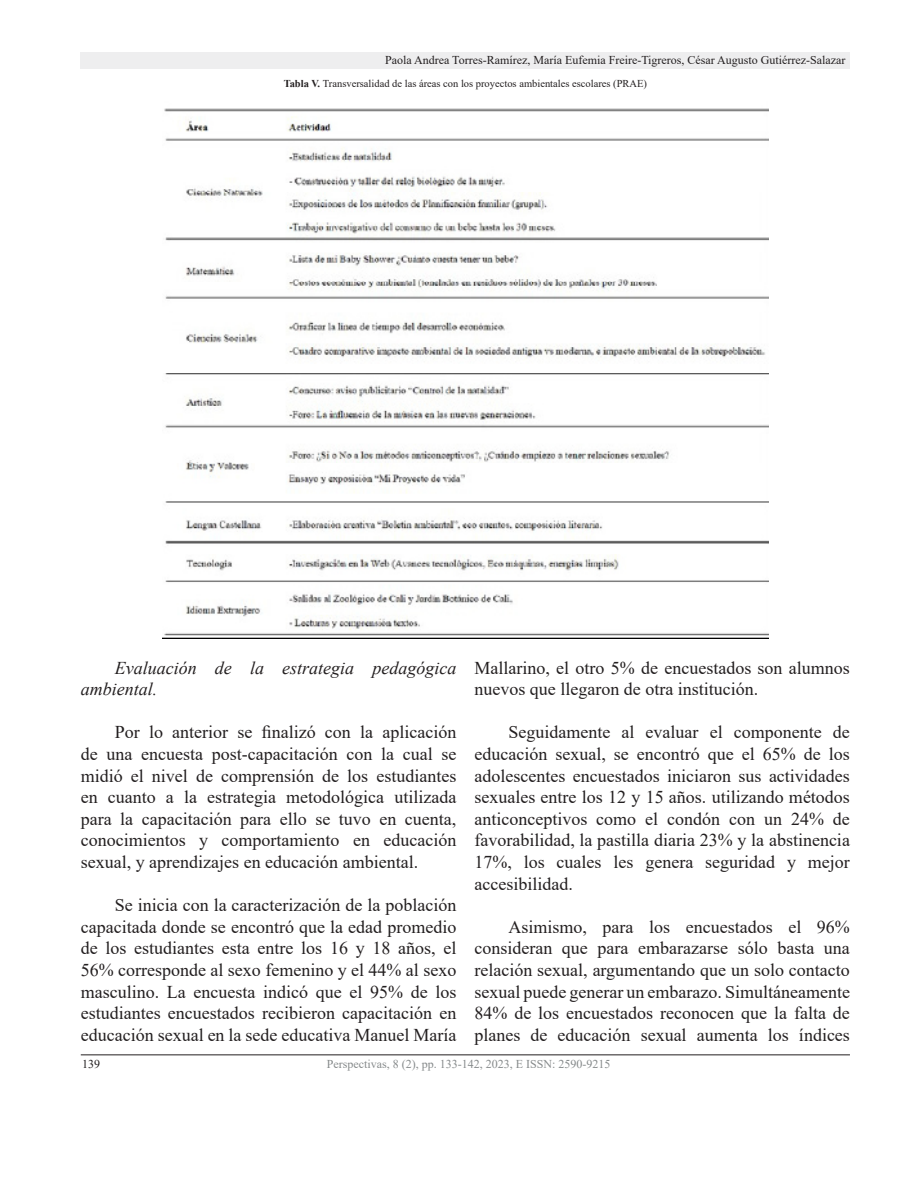
<style>
.page{position:relative;width:918px;height:1188px;background:#fff}
.page>*{position:absolute;margin:0;border:0;box-sizing:border-box;transform-origin:0 0}
.Cuerpo_de_texto{font:18px/21.6px "Times New Roman";color:#231f20;text-align:justify}
.Cuerpo_de_texto-2{font:italic 18px/21.6px "Times New Roman";color:#231f20}
.t1{font:12px "Times New Roman";color:#231f20}
.t2{font:12px "Times New Roman";color:#868a8b}
.t3{font:10.5px "Times New Roman";color:#231f20}
.s1{font-weight:700}
</style>
<div class="page">
<div style="left:81px;top:52px;width:769px;height:17px;background:#eeeeef"></div>
<hr style="left:81px;top:1054px;width:769px;height:1px;background:#231f20">
<img style="left:163px;top:108px;width:605px;height:531px">
<p class="t1" style="left:385px;top:51px;width:462px">Paola Andrea Torres-Ramírez, María Eufemia Freire-Tigreros, César Augusto Gutiérrez-Salazar</p>
<p class="t3" style="left:284px;top:76px;width:365px"><span class="s1">Tabla V.</span> Transversalidad de las áreas con los proyectos ambientales escolares (PRAE)</p>
<p class="Cuerpo_de_texto-2" style="left:81px;top:656px;width:377px;text-indent:34px">Evaluación de la estrategia pedagógica ambiental.</p>
<p class="Cuerpo_de_texto" style="left:81px;top:721px;width:377px;text-indent:34px">Por lo anterior se finalizó con la aplicación de una encuesta post-capacitación con la cual se midió el nivel de comprensión de los estudiantes en cuanto a la estrategia metodológica utilizada para la capacitación para ello se tuvo en cuenta, conocimientos y comportamiento en educación sexual, y aprendizajes en educación ambiental.</p>
<p class="Cuerpo_de_texto" style="left:81px;top:894px;width:377px;text-indent:34px">Se inicia con la caracterización de la población capacitada donde se encontró que la edad promedio de los estudiantes esta entre los 16 y 18 años, el 56% corresponde al sexo femenino y el 44% al sexo masculino. La encuesta indicó que el 95% de los estudiantes encuestados recibieron capacitación en educación sexual en la sede educativa Manuel María</p>
<p class="Cuerpo_de_texto" style="left:474px;top:656px;width:377px">Mallarino, el otro 5% de encuestados son alumnos nuevos que llegaron de otra institución.</p>
<p class="Cuerpo_de_texto" style="left:474px;top:721px;width:377px;text-indent:34px">Seguidamente al evaluar el componente de educación sexual, se encontró que el 65% de los adolescentes encuestados iniciaron sus actividades sexuales entre los 12 y 15 años. utilizando métodos anticonceptivos como el condón con un 24% de favorabilidad, la pastilla diaria 23% y la abstinencia 17%, los cuales les genera seguridad y mejor accesibilidad.</p>
<p class="Cuerpo_de_texto" style="left:474px;top:915px;width:377px;text-indent:34px">Asimismo, para los encuestados el 96% consideran que para embarazarse sólo basta una relación sexual, argumentando que un solo contacto sexual puede generar un embarazo. Simultáneamente 84% de los encuestados reconocen que la falta de planes de educación sexual aumenta los índices</p>
<p class="t1" style="left:82px;top:1056px;width:19px">139</p>
<p class="t2" style="left:327px;top:1056px;width:285px">Perspectivas, 8 (2), pp. 133-142, 2023, E ISSN: 2590-9215</p>
</div>
